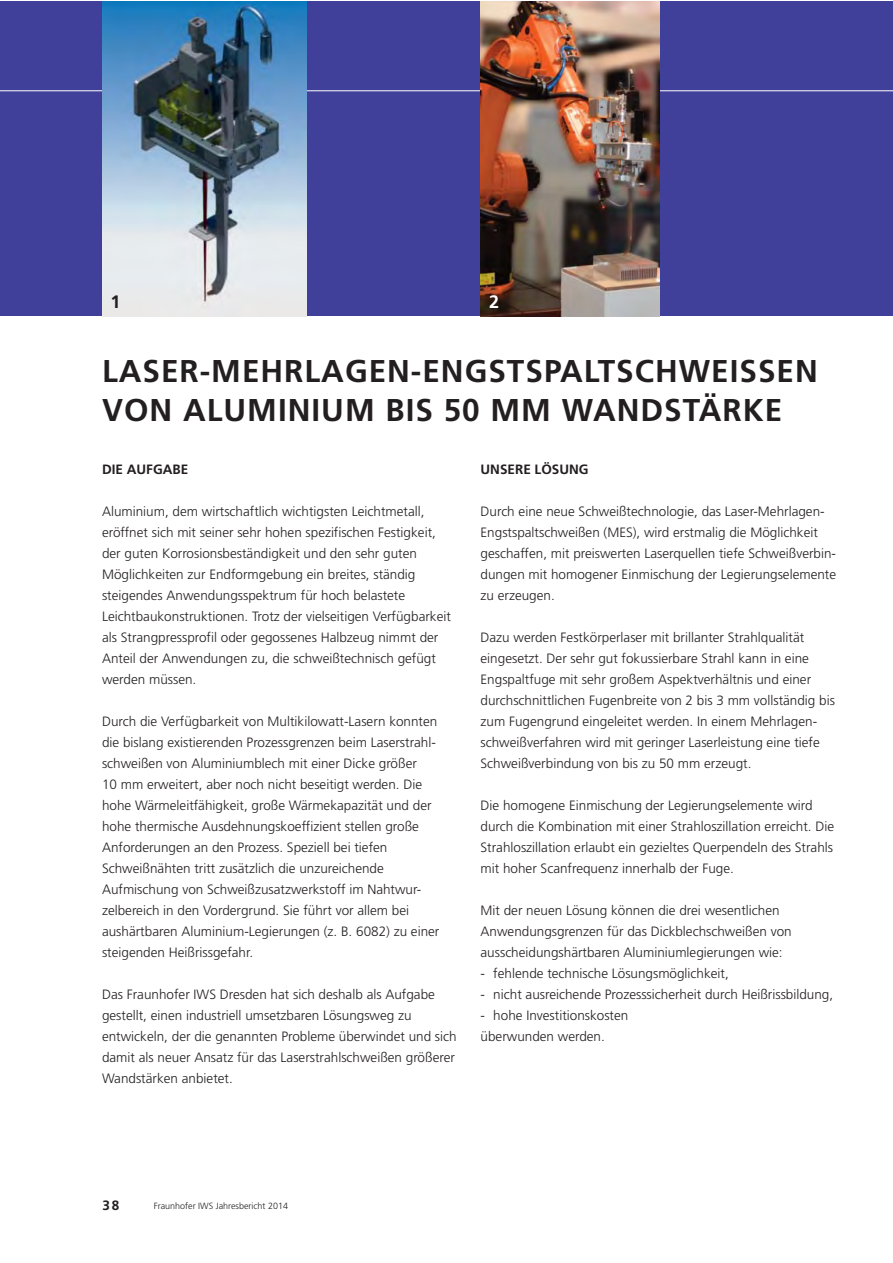
<style>
.page{position:relative;width:893px;height:1263px;background:#fff}
.page>*{position:absolute;margin:0;border:0;box-sizing:border-box;transform-origin:0 0}
.t1{font:700 31.5px/39px "Frutiger LT Com";letter-spacing:.03em;color:#231f20}
.t2{font:700 18px "Frutiger LT Com";color:#231f20}
.t3{font:700 18px "Frutiger LT Com";color:#fff}
.t4{font:300 13.5px/21px "Frutiger LT Com";color:#231f20}
.t5{font:700 13.5px "Frutiger LT Com";color:#231f20}
.t6{font:300 9px "Frutiger LT Com";color:#231f20}
</style>
<div class="page">
<div style="left:0;top:2px;width:892px;height:314px;background:#403f99"></div>
<hr style="left:0;top:90px;width:892px;height:1px;background:#fff">
<img style="left:102px;top:2px;width:204px;height:314px">
<img style="left:480px;top:2px;width:179px;height:314px">
<h2 class="t2" style="left:111px;top:292px;width:12px">1</h2>
<h2 class="t3" style="left:489px;top:292px;width:12px">2</h2>
<h1 class="t1" style="left:102px;top:352px;width:717px">LASER-MEHRLAGEN-ENGSTSPALTSCHWEISSEN<br>VON ALUMINIUM BIS 50 MM WANDSTÄRKE</h1>
<p class="t5" style="left:102px;top:461px;width:88px">DIE AUFGABE</p>
<p class="t4" style="left:102px;top:502px;width:350px">Aluminium, dem wirtschaftlich wichtigsten Leichtmetall, eröffnet sich mit seiner sehr hohen spezifischen Festigkeit, der guten Korrosionsbeständigkeit und den sehr guten Möglichkeiten zur Endformgebung ein breites, ständig steigendes Anwendungsspektrum für hoch belastete Leichtbaukonstruktionen. Trotz der vielseitigen Verfügbarkeit als Strangpressprofil oder gegossenes Halbzeug nimmt der Anteil der Anwendungen zu, die schweißtechnisch gefügt werden müssen.</p>
<p class="t4" style="left:102px;top:712px;width:339px">Durch die Verfügbarkeit von Multikilowatt-Lasern konnten die bislang existierenden Prozessgrenzen beim Laserstrahl&shy;schweißen von Aluminiumblech mit einer Dicke größer<br>10 mm erweitert, aber noch nicht beseitigt werden. Die hohe Wärmeleitfähigkeit, große Wärmekapazität und der hohe thermische Ausdehnungskoeffizient stellen große Anforderungen an den Prozess. Speziell bei tiefen Schweißnähten tritt zusätzlich die unzureichende Aufmischung von Schweißzusatzwerkstoff im Nahtwur&shy;zelbereich in den Vordergrund. Sie führt vor allem bei aushärtbaren Aluminium-Legierungen (z. B. 6082) zu einer steigenden Heißrissgefahr.</p>
<p class="t4" style="left:102px;top:985px;width:356px">Das Fraunhofer IWS Dresden hat sich deshalb als Aufgabe gestellt, einen industriell umsetzbaren Lösungsweg zu entwickeln, der die genannten Probleme überwindet und sich damit als neuer Ansatz für das Laserstrahlschweißen größerer Wandstärken anbietet.</p>
<p class="t5" style="left:480px;top:461px;width:110px">UNSERE LÖSUNG</p>
<p class="t4" style="left:480px;top:502px;width:357px">Durch eine neue Schweißtechnologie, das Laser-Mehrlagen-Engstspaltschweißen (MES), wird erstmalig die Möglichkeit geschaffen, mit preiswerten Laserquellen tiefe Schweißverbin&shy;dungen mit homogener Einmischung der Legierungselemente zu erzeugen.</p>
<p class="t4" style="left:480px;top:628px;width:356px">Dazu werden Festkörperlaser mit brillanter Strahlqualität eingesetzt. Der sehr gut fokussierbare Strahl kann in eine Engspaltfuge mit sehr großem Aspektverhältnis und einer durchschnittlichen Fugenbreite von 2 bis 3 mm vollständig bis zum Fugengrund eingeleitet werden. In einem Mehrlagen&shy;schweißverfahren wird mit geringer Laserleistung eine tiefe Schweißverbindung von bis zu 50 mm erzeugt.</p>
<p class="t4" style="left:480px;top:796px;width:355px">Die homogene Einmischung der Legierungselemente wird durch die Kombination mit einer Strahloszillation erreicht. Die Strahloszillation erlaubt ein gezieltes Querpendeln des Strahls mit hoher Scanfrequenz innerhalb der Fuge.</p>
<p class="t4" style="left:480px;top:901px;width:313px">Mit der neuen Lösung können die drei wesentlichen<br>Anwendungsgrenzen für das Dickblechschweißen von ausscheidungshärtbaren Aluminiumlegierungen wie:</p>
<p class="t4" style="left:480px;top:964px;width:250px">- fehlende technische Lösungsmöglichkeit,</p>
<p class="t4" style="left:480px;top:985px;width:354px">- nicht ausreichende Prozesssicherheit durch Heißrissbildung,</p>
<p class="t4" style="left:480px;top:1006px;width:149px">- hohe Investitionskosten überwunden werden.</p>
<p class="t5" style="left:102px;top:1197px;width:18px">38</p>
<p class="t6" style="left:154px;top:1202px;width:136px">Fraunhofer IWS Jahresbericht 2014</p>
</div>
